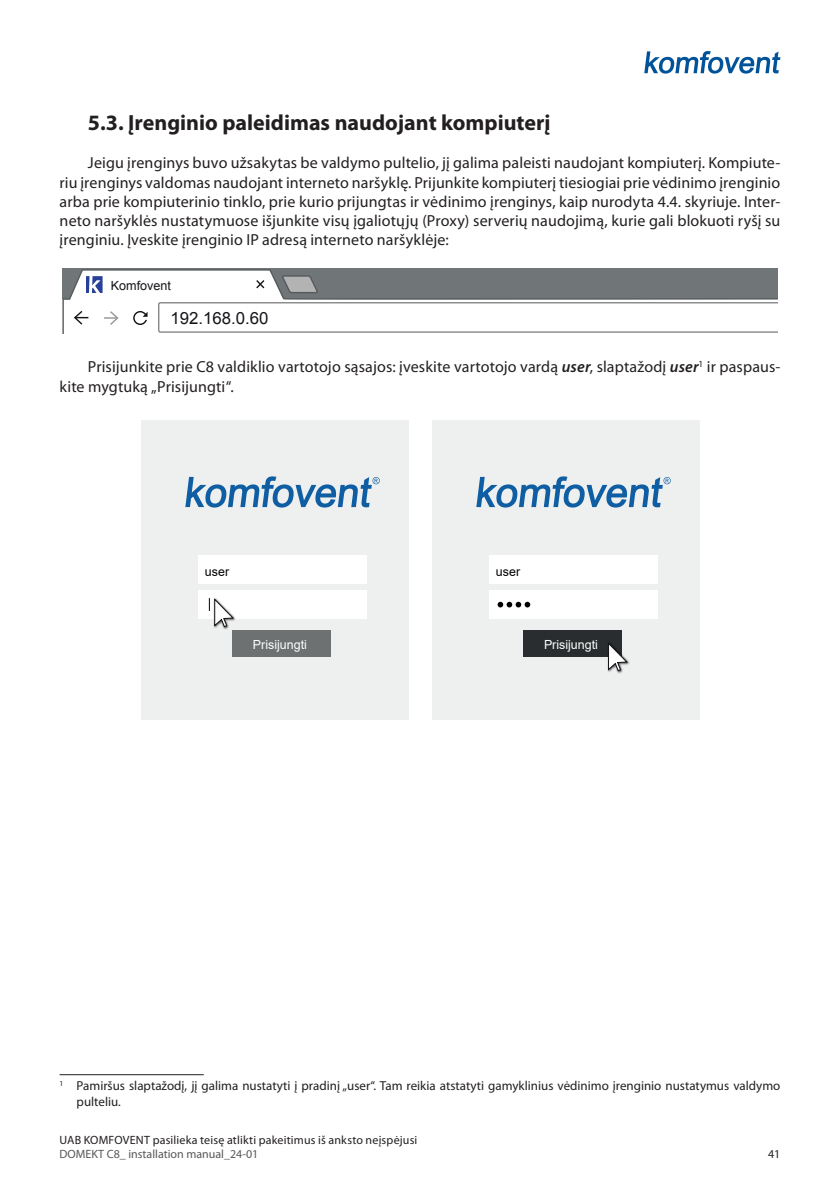
<style>
.page{position:relative;width:840px;height:1191px;background:#fff}
.page>*{position:absolute;margin:0;border:0;box-sizing:border-box;transform-origin:0 0}
.t1{font:700 22px "Myriad Pro";color:#231f20}
.t2{font:16.8px "Arial";color:#171419}
.t3{font:16px/19.2px "Myriad Pro";letter-spacing:.005em;color:#231f20;text-align:justify}
.t4{font:13px/15.6px "Myriad Pro";color:#231f20}
.t5{font:12.6px "Arial";color:#fff}
.t6{font:12.6px "Arial";color:#171419}
.t7{font:12.6px "Arial";color:#000001}
.t8{font:12px "Myriad Pro";letter-spacing:.015em;color:#231f20}
.t9{font:12px "Myriad Pro";color:#57585a}
.s1{font-weight:600;font-style:italic}
</style>
<div class="page">
<svg style="left:644px;top:51px;width:136px;height:23px"></svg>
<div style="left:62px;top:268px;width:715px;height:30px;background:#707578"></div>
<svg style="left:62px;top:269px;width:715px;height:65px"></svg>
<hr style="left:86px;top:276px;width:3px;height:17px;background:#28409a">
<svg style="left:92px;top:276px;width:10px;height:17px"></svg>
<svg style="left:254px;top:278px;width:12px;height:12px"></svg>
<svg style="left:73px;top:309px;width:15px;height:17px"></svg>
<svg style="left:104px;top:310px;width:15px;height:16px"></svg>
<svg style="left:133px;top:311px;width:14px;height:14px"></svg>
<svg style="left:158px;top:302px;width:619px;height:31px"></svg>
<svg style="left:280px;top:274px;width:39px;height:20px"></svg>
<div style="left:141px;top:420px;width:267px;height:299px;background:#eef0ef"></div>
<div style="left:198px;top:555px;width:169px;height:28px;background:#fff"></div>
<div style="left:198px;top:590px;width:169px;height:29px;background:#fff"></div>
<div style="left:232px;top:630px;width:98px;height:27px;background:#6d7172"></div>
<svg style="left:185px;top:476px;width:194px;height:31px"></svg>
<div style="left:432px;top:420px;width:267px;height:299px;background:#eef0ef"></div>
<div style="left:489px;top:555px;width:168px;height:28px;background:#fff"></div>
<div style="left:489px;top:590px;width:168px;height:29px;background:#fff"></div>
<div style="left:522px;top:630px;width:99px;height:27px;background:#292d2f"></div>
<svg style="left:476px;top:476px;width:194px;height:31px"></svg>
<svg style="left:497px;top:602px;width:33px;height:5px"></svg>
<img style="left:214px;top:615px;width:22px;height:15px">
<svg style="left:209px;top:598px;width:24px;height:29px"></svg>
<img style="left:608px;top:641px;width:21px;height:33px">
<svg style="left:607px;top:642px;width:20px;height:29px"></svg>
<hr style="left:60px;top:1074px;width:144px;height:1px;background:#231f20">
<h1 class="t1" style="left:88px;top:108px;width:464px">5.3. Įrenginio paleidimas naudojant kompiuterį</h1>
<p class="t3" style="left:60px;top:153px;width:722px;text-indent:28px">Jeigu įrenginys buvo užsakytas be valdymo pultelio, jį galima paleisti naudojant kompiuterį. Kompiute&shy;riu įrenginys valdomas naudojant interneto naršyklę. Prijunkite kompiuterį tiesiogiai prie vėdinimo įrenginio arba prie kompiuterinio tinklo, prie kurio prijungtas ir vėdinimo įrenginys, kaip nurodyta 4.4. skyriuje. Inter&shy;neto naršyklės nustatymuose išjunkite visų įgaliotųjų (Proxy) serverių naudojimą, kurie gali blokuoti ryšį su įrenginiu. Įveskite įrenginio IP adresą interneto naršyklėje:</p>
<p class="t6" style="left:111px;top:277px;width:62px">Komfovent</p>
<p class="t2" style="left:170px;top:307px;width:100px">192.168.0.60</p>
<p class="t3" style="left:60px;top:357px;width:721px;text-indent:28px">Prisijunkite prie C8 valdiklio vartotojo sąsajos: įveskite vartotojo vardą <span class="s1">user</span>, slaptažodį <span class="s1">user</span><sup>1</sup> ir paspaus&shy;kite mygtuką „Prisijungti“.</p>
<p class="t7" style="left:205px;top:562px;width:26px">user</p>
<p class="t5" style="left:253px;top:636px;width:55px">Prisijungti</p>
<p class="t7" style="left:495px;top:562px;width:26px">user</p>
<p class="t5" style="left:543px;top:636px;width:55px">Prisijungti</p>
<p class="t4" style="left:77px;top:1078px;width:704px;text-indent:-17px"><sup>1</sup> Pamiršus slaptažodį, jį galima nustatyti į pradinį „user“. Tam reikia atstatyti gamyklinius vėdinimo įrenginio nustatymus valdymo pulteliu.</p>
<p class="t8" style="left:60px;top:1132px;width:359px">UAB KOMFOVENT pasilieka teisę atlikti pakeitimus iš anksto neįspėjusi</p>
<p class="t9" style="left:60px;top:1146px;width:200px">DOMEKT C8_ installation manual_24-01</p>
<p class="t8" style="left:767px;top:1146px;width:14px">41</p>
</div>
